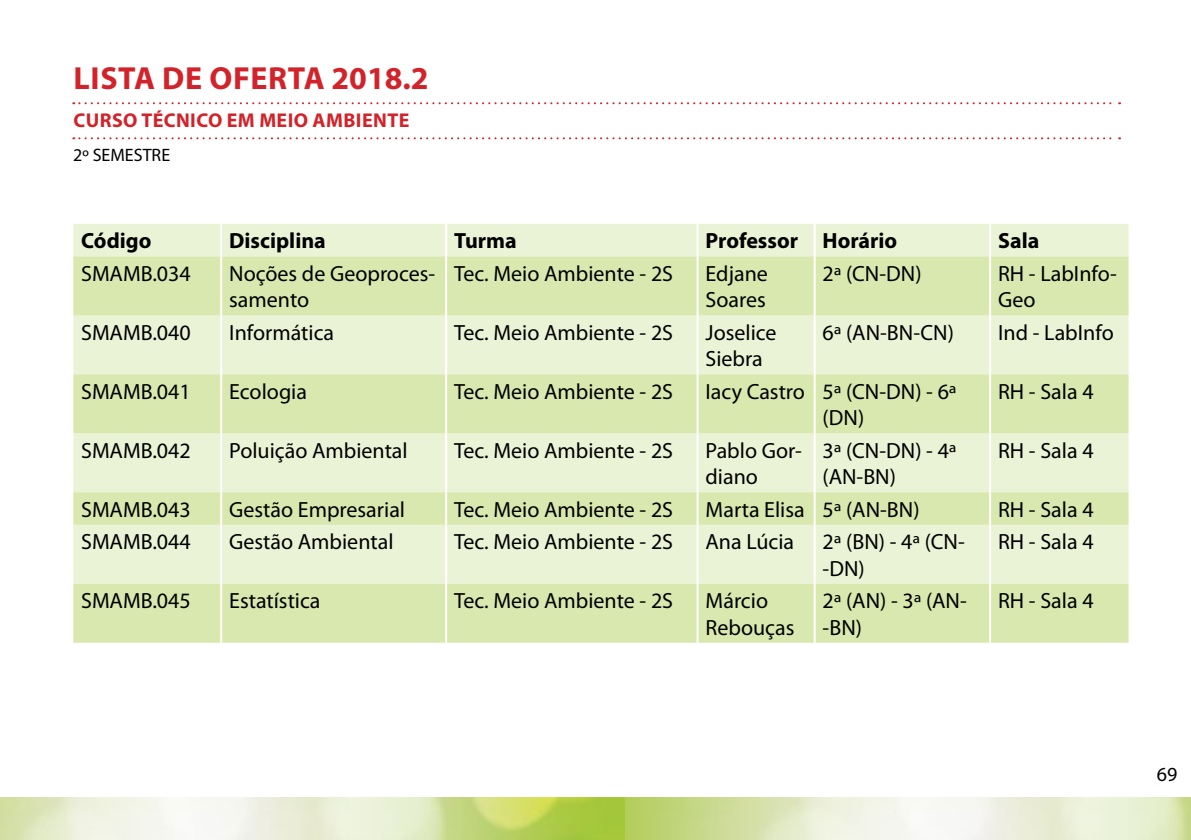
<style>
.page{position:relative;width:1191px;height:840px;background:#fff}
.page>*{position:absolute;margin:0;border:0;box-sizing:border-box;transform-origin:0 0}
.t1{font:700 32px "Myriad Pro";letter-spacing:.02em;color:#d2232a}
.t2{font:22px/26.4px "Myriad Pro";color:#000}
.t3{font:700 22px "Myriad Pro";color:#000}
.t4{font:700 20px "Myriad Pro";letter-spacing:.02em;color:#d2232a}
.t5{font:20px "Myriad Pro";color:#000}
.t6{font:18px "Myriad Pro";color:#000}
</style>
<div class="page">
<img style="left:0;top:797px;width:1191px;height:42px">
<svg style="left:73px;top:102px;width:1047px;height:2px"></svg>
<svg style="left:73px;top:137px;width:1047px;height:2px"></svg>
<div style="left:73px;top:224px;width:1055px;height:32px;background:#eaf3d5"></div>
<svg style="left:73px;top:256px;width:1055px;height:386px;background:#e0edc0"></svg>
<hr style="left:220px;top:224px;width:2px;height:32px;background:#fff">
<hr style="left:445px;top:224px;width:2px;height:32px;background:#fff">
<hr style="left:696px;top:224px;width:2px;height:32px;background:#fff">
<hr style="left:813px;top:224px;width:2px;height:32px;background:#fff">
<hr style="left:989px;top:224px;width:2px;height:32px;background:#fff">
<hr style="left:220px;top:256px;width:2px;height:59px;background:#fff">
<hr style="left:445px;top:256px;width:2px;height:59px;background:#fff">
<hr style="left:696px;top:256px;width:2px;height:59px;background:#fff">
<hr style="left:813px;top:256px;width:2px;height:59px;background:#fff">
<hr style="left:989px;top:256px;width:2px;height:59px;background:#fff">
<hr style="left:220px;top:315px;width:2px;height:59px;background:#fff">
<hr style="left:445px;top:315px;width:2px;height:59px;background:#fff">
<hr style="left:696px;top:315px;width:2px;height:59px;background:#fff">
<hr style="left:813px;top:315px;width:2px;height:59px;background:#fff">
<hr style="left:989px;top:315px;width:2px;height:59px;background:#fff">
<hr style="left:220px;top:374px;width:2px;height:59px;background:#fff">
<hr style="left:445px;top:374px;width:2px;height:59px;background:#fff">
<hr style="left:696px;top:374px;width:2px;height:59px;background:#fff">
<hr style="left:813px;top:374px;width:2px;height:59px;background:#fff">
<hr style="left:989px;top:374px;width:2px;height:59px;background:#fff">
<hr style="left:220px;top:433px;width:2px;height:59px;background:#fff">
<hr style="left:445px;top:433px;width:2px;height:59px;background:#fff">
<hr style="left:696px;top:433px;width:2px;height:59px;background:#fff">
<hr style="left:813px;top:433px;width:2px;height:59px;background:#fff">
<hr style="left:989px;top:433px;width:2px;height:59px;background:#fff">
<hr style="left:220px;top:492px;width:2px;height:32px;background:#fff">
<hr style="left:445px;top:492px;width:2px;height:32px;background:#fff">
<hr style="left:696px;top:492px;width:2px;height:32px;background:#fff">
<hr style="left:813px;top:492px;width:2px;height:32px;background:#fff">
<hr style="left:989px;top:492px;width:2px;height:32px;background:#fff">
<hr style="left:220px;top:524px;width:2px;height:59px;background:#fff">
<hr style="left:445px;top:524px;width:2px;height:59px;background:#fff">
<hr style="left:696px;top:524px;width:2px;height:59px;background:#fff">
<hr style="left:813px;top:524px;width:2px;height:59px;background:#fff">
<hr style="left:989px;top:524px;width:2px;height:59px;background:#fff">
<hr style="left:220px;top:583px;width:2px;height:59px;background:#fff">
<hr style="left:445px;top:583px;width:2px;height:59px;background:#fff">
<hr style="left:696px;top:583px;width:2px;height:59px;background:#fff">
<hr style="left:813px;top:583px;width:2px;height:59px;background:#fff">
<hr style="left:989px;top:583px;width:2px;height:59px;background:#fff">
<h1 class="t1" style="left:74px;top:57px;width:356px">LISTA DE OFERTA 2018.2</h1>
<p class="t4" style="left:73px;top:107px;width:337px">CURSO TÉCNICO EM MEIO AMBIENTE</p>
<p class="t6" style="left:73px;top:144px;width:98px">2º SEMESTRE</p>
<p class="t3" style="left:81px;top:226px;width:72px">Código</p>
<p class="t3" style="left:229px;top:226px;width:98px">Disciplina</p>
<p class="t3" style="left:454px;top:226px;width:64px">Turma</p>
<p class="t3" style="left:705px;top:226px;width:193px">Professor Horário</p>
<p class="t3" style="left:998px;top:226px;width:43px">Sala</p>
<p class="t2" style="left:81px;top:260px;width:111px">SMAMB.034</p>
<p class="t2" style="left:229px;top:260px;width:208px">Noções de Geoproces&shy;samento</p>
<p class="t2" style="left:454px;top:260px;width:220px">Tec. Meio Ambiente - 2S</p>
<p class="t2" style="left:705px;top:260px;width:64px">Edjane<br>Soares</p>
<p class="t2" style="left:822px;top:260px;width:100px">2ª (CN-DN)</p>
<p class="t2" style="left:998px;top:260px;width:120px">RH - LabInfo-<br>Geo</p>
<p class="t2" style="left:81px;top:319px;width:111px">SMAMB.040</p>
<p class="t2" style="left:229px;top:319px;width:106px">Informática</p>
<p class="t2" style="left:454px;top:319px;width:220px">Tec. Meio Ambiente - 2S</p>
<p class="t2" style="left:705px;top:319px;width:73px">Joselice<br>Siebra</p>
<p class="t2" style="left:822px;top:319px;width:133px">6ª (AN-BN-CN)</p>
<p class="t2" style="left:998px;top:319px;width:117px">Ind - LabInfo</p>
<p class="t2" style="left:81px;top:377px;width:111px">SMAMB.041</p>
<p class="t2" style="left:229px;top:377px;width:79px">Ecologia</p>
<p class="t2" style="left:454px;top:377px;width:220px">Tec. Meio Ambiente - 2S</p>
<p class="t2" style="left:822px;top:377px;width:135px;text-indent:-117px">Iacy Castro 5ª (CN-DN) - 6ª (DN)</p>
<p class="t2" style="left:998px;top:377px;width:97px">RH - Sala 4</p>
<p class="t2" style="left:81px;top:436px;width:111px">SMAMB.042</p>
<p class="t2" style="left:229px;top:436px;width:180px">Poluição Ambiental</p>
<p class="t2" style="left:454px;top:436px;width:220px">Tec. Meio Ambiente - 2S</p>
<p class="t2" style="left:705px;top:436px;width:98px">Pablo Gor&shy;diano</p>
<p class="t2" style="left:822px;top:436px;width:135px">3ª (CN-DN) - 4ª (AN-BN)</p>
<p class="t2" style="left:998px;top:436px;width:97px">RH - Sala 4</p>
<p class="t2" style="left:81px;top:495px;width:111px">SMAMB.043</p>
<p class="t2" style="left:229px;top:495px;width:177px">Gestão Empresarial</p>
<p class="t2" style="left:454px;top:495px;width:220px">Tec. Meio Ambiente - 2S</p>
<p class="t2" style="left:705px;top:495px;width:215px">Marta Elisa 5ª (AN-BN)</p>
<p class="t2" style="left:998px;top:495px;width:97px">RH - Sala 4</p>
<p class="t2" style="left:81px;top:528px;width:111px">SMAMB.044</p>
<p class="t2" style="left:229px;top:528px;width:166px">Gestão Ambiental</p>
<p class="t2" style="left:454px;top:528px;width:220px">Tec. Meio Ambiente - 2S</p>
<p class="t2" style="left:705px;top:528px;width:90px">Ana Lúcia</p>
<p class="t2" style="left:822px;top:528px;width:144px">2ª (BN) - 4ª (CN--DN)</p>
<p class="t2" style="left:998px;top:528px;width:97px">RH - Sala 4</p>
<p class="t2" style="left:81px;top:587px;width:111px">SMAMB.045</p>
<p class="t2" style="left:229px;top:587px;width:93px">Estatística</p>
<p class="t2" style="left:454px;top:587px;width:220px">Tec. Meio Ambiente - 2S</p>
<p class="t2" style="left:705px;top:587px;width:90px">Márcio<br>Rebouças</p>
<p class="t2" style="left:822px;top:587px;width:146px">2ª (AN) - 3ª (AN--BN)</p>
<p class="t2" style="left:998px;top:587px;width:97px">RH - Sala 4</p>
<p class="t5" style="left:1157px;top:761px;width:22px">69</p>
</div>
